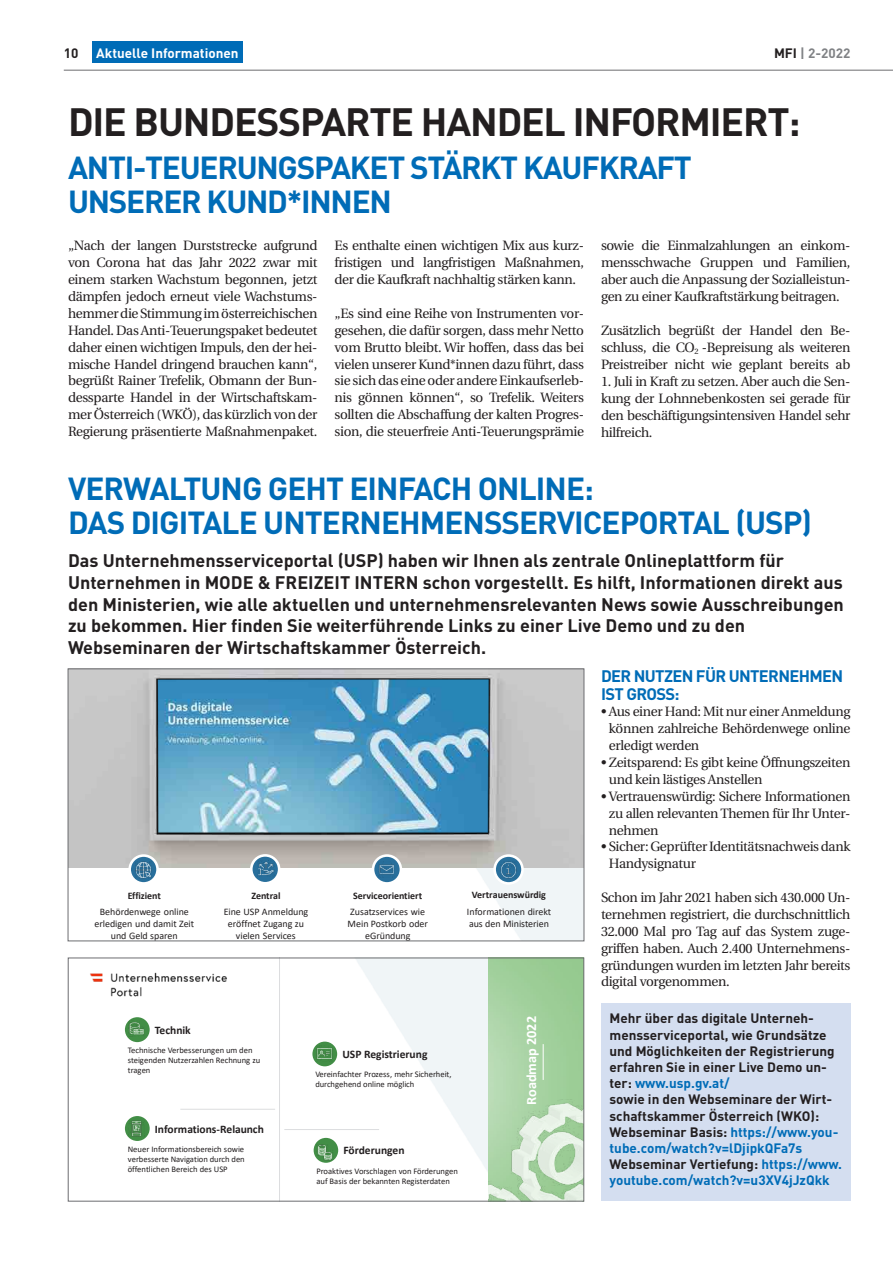
<style>
.page{position:relative;width:893px;height:1263px;background:#fff}
.page>*{position:absolute;margin:0;border:0;box-sizing:border-box;transform-origin:0 0}
.t1{font:700 39px "DIN";letter-spacing:-.03em;color:#231f20}
.t2{font:700 31.5px/34.5px "DIN";letter-spacing:-.035em;color:#006cb7}
.t3{font:700 18px/21.8px "DIN";color:#231f20}
.t4{font:700 16.5px/18px "DIN";letter-spacing:-.04em;color:#006cb7}
.t5{font:700 14.25px "Calibri";color:#fff}
.t6{font:13.5px/16.8px "Utopia";letter-spacing:-.025em;color:#231f20;text-align:justify}
.t7{font:700 13.5px/16.2px "DIN";color:#231f20}
.t8{font:700 13.5px "DIN";color:#fff}
.t9{font:700 13.5px "DIN";color:#808285}
.t10{font:700 11.55px "Calibri";color:#231f20}
.t11{font:10.05px "Calibri";letter-spacing:-.005em;color:#231f20}
.t12{font:700 10.05px "Calibri";letter-spacing:-.005em;color:#231f20}
.t13{font:9.9px/12px "Calibri";letter-spacing:-.005em;color:#231f20;text-align:center}
.t14{font:700 9.9px "Calibri";letter-spacing:-.005em;color:#231f20}
.t15{font:8.55px/10.4px "Calibri";letter-spacing:-.005em;color:#231f20}
.s1{color:#231f20}
.s2{color:#006cb7}
</style>
<div class="page">
<div style="left:92px;top:42px;width:151px;height:21px;background:#006cb7"></div>
<hr style="left:64px;top:70px;width:829px;height:1px;background:#6c6d70">
<img style="left:357px;top:960px;width:132px;height:239px">
<img style="left:90px;top:972px;width:137px;height:25px">
<hr style="left:279px;top:958px;width:1px;height:243px;background:#dcdddf">
<img style="left:506px;top:1099px;width:76px;height:100px">
<img style="left:489px;top:1170px;width:43px;height:29px">
<svg style="left:124px;top:1016px;width:27px;height:27px"></svg>
<div style="left:122px;top:1015px;width:30px;height:30px;border:3px solid #fff;border-radius:50%"></div>
<svg style="left:311px;top:1040px;width:27px;height:28px"></svg>
<div style="left:310px;top:1039px;width:30px;height:30px;border:3px solid #fff;border-radius:50%"></div>
<svg style="left:124px;top:1115px;width:27px;height:27px"></svg>
<div style="left:122px;top:1113px;width:30px;height:30px;border:3px solid #fff;border-radius:50%"></div>
<svg style="left:312px;top:1136px;width:27px;height:28px"></svg>
<div style="left:311px;top:1135px;width:30px;height:30px;border:3px solid #fff;border-radius:50%"></div>
<hr style="left:180px;top:1109px;width:95px;height:1px;background:#dcdddf">
<hr style="left:284px;top:1129px;width:95px;height:1px;background:#dcdddf">
<img style="left:317px;top:1144px;width:16px;height:16px">
<img style="left:129px;top:1020px;width:16px;height:17px">
<img style="left:317px;top:1045px;width:16px;height:17px">
<img style="left:129px;top:1120px;width:16px;height:16px">
<div style="left:68px;top:958px;width:516px;height:243px;border:1px solid #6c6d70"></div>
<img style="left:70px;top:671px;width:512px;height:196px">
<svg style="left:130px;top:855px;width:28px;height:28px"></svg>
<div style="left:128px;top:854px;width:31px;height:31px;border:3px solid #fff;border-radius:50%"></div>
<svg style="left:373px;top:855px;width:28px;height:28px"></svg>
<div style="left:372px;top:854px;width:30px;height:31px;border:3px solid #fff;border-radius:50%"></div>
<svg style="left:251px;top:855px;width:28px;height:28px"></svg>
<div style="left:250px;top:854px;width:30px;height:30px;border:3px solid #fff;border-radius:50%"></div>
<svg style="left:495px;top:855px;width:27px;height:28px"></svg>
<div style="left:493px;top:854px;width:31px;height:31px;border:3px solid #fff;border-radius:50%"></div>
<img style="left:258px;top:860px;width:16px;height:17px">
<img style="left:500px;top:862px;width:17px;height:16px">
<img style="left:379px;top:861px;width:16px;height:17px">
<img style="left:136px;top:862px;width:16px;height:16px">
<div style="left:68px;top:669px;width:516px;height:272px;border:1px solid #6c6d70"></div>
<div style="left:601px;top:1003px;width:249px;height:198px;background:#d4def0"></div>
<p class="t7" style="left:64px;top:44px;width:16px">10</p>
<p class="t8" style="left:96px;top:44px;width:144px">Aktuelle Informationen</p>
<p class="t9" style="left:774px;top:44px;width:78px"><span class="s1">MFI</span> | 2-2022</p>
<h1 class="t1" style="left:68px;top:96px;width:734px">DIE BUNDESSPARTE HANDEL INFORMIERT:</h1>
<h2 class="t2" style="left:68px;top:149px;width:625px">ANTI-TEUERUNGSPAKET STÄRKT KAUFKRAFT<br>UNSERER KUND*INNEN</h2>
<p class="t6" style="left:68px;top:238px;width:251px">„Nach der langen Durststrecke aufgrund von Corona hat das Jahr 2022 zwar mit einem starken Wachstum begonnen, jetzt dämpfen jedoch erneut viele Wachstums&shy;hemmer die Stimmung im österreichischen Handel. Das Anti-Teuerungspaket bedeutet daher einen wichtigen Impuls, den der hei&shy;mische Handel dringend brauchen kann“, begrüßt Rainer Trefelik, Obmann der Bun&shy;dessparte Handel in der Wirtschaftskam&shy;mer Österreich (WKÖ), das kürzlich von der Regierung präsentierte Maßnahmenpaket.</p>
<p class="t6" style="left:334px;top:238px;width:251px">Es enthalte einen wichtigen Mix aus kurz&shy;fristigen und langfristigen Maßnahmen, der die Kaufkraft nachhaltig stärken kann.</p>
<p class="t6" style="left:334px;top:305px;width:251px">„Es sind eine Reihe von Instrumenten vor&shy;gesehen, die dafür sorgen, dass mehr Netto vom Brutto bleibt. Wir hoffen, dass das bei vielen unserer Kund*innen dazu führt, dass sie sich das eine oder andere Einkaufserleb&shy;nis gönnen können“, so Trefelik. Weiters sollten die Abschaffung der kalten Progres&shy;sion, die steuerfreie Anti-Teuerungsprämie</p>
<p class="t6" style="left:601px;top:238px;width:251px">sowie die Einmalzahlungen an einkom&shy;mensschwache Gruppen und Familien, aber auch die Anpassung der Sozialleistun&shy;gen zu einer Kaufkraftstärkung beitragen.</p>
<p class="t6" style="left:601px;top:322px;width:251px;line-height:17.2px">Zusätzlich begrüßt der Handel den Be&shy;schluss, die CO<sub>2</sub> -Bepreisung als weiteren Preistreiber nicht wie geplant bereits ab</p>
<p class="t6" style="left:601px;top:373px;width:251px">1. Juli in Kraft zu setzen. Aber auch die Sen&shy;kung der Lohnnebenkosten sei gerade für den beschäftigungsintensiven Handel sehr hilfreich.</p>
<h2 class="t2" style="left:68px;top:470px;width:746px">VERWALTUNG GEHT EINFACH ONLINE:<br>DAS DIGITALE UNTERNEHMENSSERVICEPORTAL (USP)</h2>
<p class="t3" style="left:68px;top:549px;width:777px">Das Unternehmensserviceportal (USP) haben wir Ihnen als zentrale Onlineplattform für Unternehmen in MODE &amp; FREIZEIT INTERN schon vorgestellt. Es hilft, Informationen direkt aus den Ministerien, wie alle aktuellen und unternehmensrelevanten News sowie Ausschreibungen zu bekommen. Hier finden Sie weiterführende Links zu einer Live Demo und zu den Webseminaren der Wirtschaftskammer Österreich.</p>
<p class="t14" style="left:128px;top:888px;width:35px">Effizient</p>
<p class="t13" style="left:94px;top:905px;width:101px">Behördenwege online erledigen und damit Zeit</p>
<p class="t11" style="left:111px;top:929px;width:68px">und Geld sparen</p>
<p class="t14" style="left:251px;top:888px;width:31px">Zentral</p>
<p class="t11" style="left:224px;top:904px;width:86px">Eine USP Anmeldung</p>
<p class="t13" style="left:228px;top:917px;width:78px">eröffnet Zugang zu vielen Services</p>
<p class="t14" style="left:353px;top:888px;width:70px">Serviceorientiert</p>
<p class="t11" style="left:350px;top:904px;width:76px">Zusatzservices wie</p>
<p class="t13" style="left:347px;top:917px;width:82px">Mein Postkorb oder eGründung</p>
<p class="t12" style="left:472px;top:888px;width:76px">Vertrauenswürdig</p>
<p class="t13" style="left:467px;top:905px;width:86px">Informationen direkt</p>
<p class="t11" style="left:469px;top:916px;width:82px">aus den Ministerien</p>
<p class="t10" style="left:155px;top:1022px;width:38px">Technik</p>
<p class="t15" style="left:128px;top:1044px;width:134px">Technische Verbesserungen um den steigenden Nutzerzahlen Rechnung zu tragen</p>
<p class="t10" style="left:342px;top:1046px;width:87px">USP Registrierung</p>
<p class="t15" style="left:315px;top:1069px;width:138px">Vereinfachter Prozess, mehr Sicherheit, durchgehend online möglich</p>
<p class="t10" style="left:155px;top:1120px;width:111px">Informations-Relaunch</p>
<p class="t15" style="left:128px;top:1143px;width:119px;text-align:justify">Neuer Informationsbereich sowie verbesserte Navigation durch den öffentlichen Bereich des USP</p>
<p class="t10" style="left:343px;top:1142px;width:63px">Förderungen</p>
<p class="t15" style="left:316px;top:1165px;width:143px">Proaktives Vorschlagen von Förderungen auf Basis der bekannten Registerdaten</p>
<p class="t5" style="left:521px;top:1105px;width:90px;rotate:-90deg">Roadmap 2022</p>
<p class="t4" style="left:601px;top:666px;width:244px">DER NUTZEN FÜR UNTERNEHMEN<br>IST GROSS:</p>
<p class="t6" style="left:609px;top:704px;width:243px;text-indent:-8px">• Aus einer Hand: Mit nur einer Anmeldung können zahlreiche Behördenwege online erledigt werden</p>
<p class="t6" style="left:609px;top:754px;width:243px;text-indent:-8px">• Zeitsparend: Es gibt keine Öffnungszeiten und kein lästiges Anstellen</p>
<p class="t6" style="left:609px;top:788px;width:243px;text-indent:-8px">• Vertrauenswürdig: Sichere Informationen zu allen relevanten Themen für Ihr Unter&shy;nehmen</p>
<p class="t6" style="left:609px;top:839px;width:243px;text-indent:-8px">• Sicher: Geprüfter Identitätsnachweis dank<br>Handysignatur</p>
<p class="t6" style="left:601px;top:889px;width:251px">Schon im Jahr 2021 haben sich 430.000 Un&shy;ternehmen registriert, die durchschnittlich 32.000 Mal pro Tag auf das System zuge&shy;griffen haben. Auch 2.400 Unternehmens&shy;gründungen wurden im letzten Jahr bereits digital vorgenommen.</p>
<p class="t7" style="left:609px;top:1010px;width:234px">Mehr über das digitale Unterneh&shy;mensserviceportal, wie Grundsätze und Möglichkeiten der Registrierung erfahren Sie in einer Live Demo un&shy;ter: <span class="s2">www.usp.gv.at/<br></span>sowie in den Webseminare der Wirt&shy;schaftskammer Österreich (WKO):<br>Webseminar Basis: <span class="s2">https://www.you&shy;tube.com/watch?v=lDjipkQFa7s </span>Webseminar Vertiefung: <span class="s2">https://www. youtube.com/watch?v=u3XV4jJzQkk</span></p>
</div>
